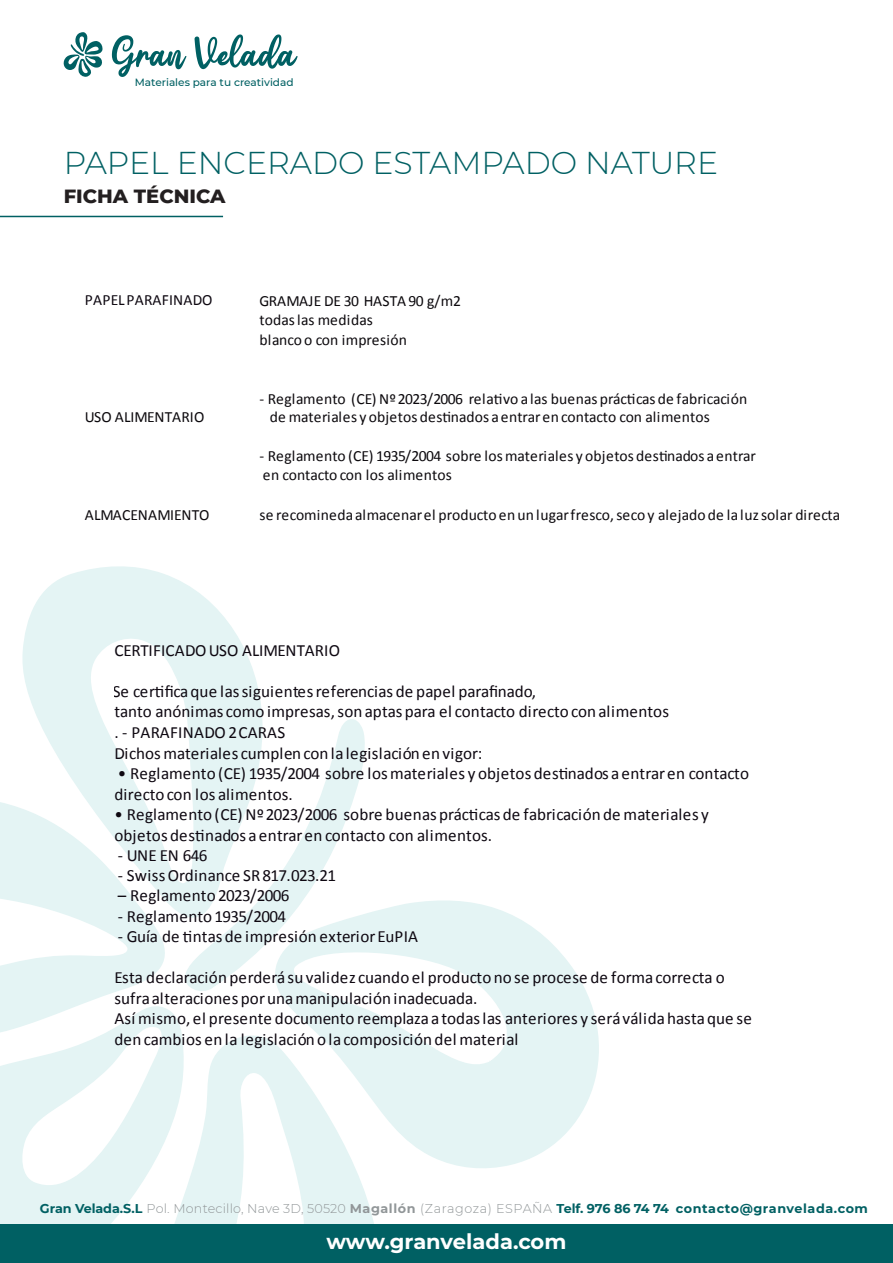
<style>
.page{position:relative;width:893px;height:1263px;background:#fff}
.page>*{position:absolute;margin:0;border:0;box-sizing:border-box;transform-origin:0 0}
.t1{font:300 31.5px "Montserrat";color:#006063}
.t2{font:700 21px "Montserrat";color:#fff}
.t3{font:800 19.5px "Montserrat";color:#231f20}
.t4{font:17.1px/20.5px "Calibri";letter-spacing:.005em;color:#0e0811}
.t5{font:15.6px/19.8px "Calibri";letter-spacing:.005em;color:#0c090d}
.t6{font:15.6px "Calibri";letter-spacing:.015em;color:#0e0811}
.t7{font:700 12.75px "Montserrat";letter-spacing:.035em;color:#006063}
.t8{font:500 10.5px "Montserrat";color:#006063}
.s1{font-weight:300;color:#919698}
.s2{color:#919698}
</style>
<div class="page">
<svg style="left:0;top:802px;width:165px;height:199px"></svg>
<svg style="left:282px;top:900px;width:317px;height:268px;fill:#e4f4f4"></svg>
<svg style="left:20px;top:566px;width:242px;height:383px;fill:#e4f4f4"></svg>
<svg style="left:0;top:1001px;width:180px;height:223px;fill:#e4f4f4"></svg>
<svg style="left:155px;top:1027px;width:232px;height:197px;fill:#e4f4f4"></svg>
<svg style="left:184px;top:714px;width:182px;height:282px"></svg>
<svg style="left:112px;top:35px;width:74px;height:42px"></svg>
<svg style="left:195px;top:34px;width:103px;height:35px"></svg>
<svg style="left:63px;top:32px;width:40px;height:45px"></svg>
<div style="left:0;top:1224px;width:893px;height:39px;background:#006063"></div>
<hr style="left:0;top:216px;width:223px;height:1px;background:#006063">
<p class="t8" style="left:135px;top:75px;width:160px">Materiales para tu creatividad</p>
<h1 class="t1" style="left:64px;top:142px;width:656px">PAPEL ENCERADO ESTAMPADO NATURE</h1>
<p class="t3" style="left:64px;top:182px;width:163px">FICHA TÉCNICA</p>
<p class="t6" style="left:85px;top:290px;width:129px">PAPELPARAFINADO</p>
<p class="t5" style="left:260px;top:290px;width:203px">GRAMAJE DE 30 HASTA 90 g/m2 todaslas medidas<br>blanco o con impresión</p>
<p class="t5" style="left:85px;top:406px;width:121px">USO ALIMENTARIO</p>
<p class="t5" style="left:270px;top:388px;width:479px;line-height:18.8px;text-indent:-10px">- Reglamento (CE) Nº2023/2006 relativo a las buenas prácticas de fabricación de materiales y objetos destinados aentraren contacto con alimentos</p>
<p class="t5" style="left:260px;top:445px;width:498px;line-height:18.8px">- Reglamento (CE) 1935/2004 sobre losmateriales y objetos destinados aentrar en contacto con los alimentos</p>
<p class="t5" style="left:85px;top:504px;width:126px">ALMACENAMIENTO</p>
<p class="t5" style="left:260px;top:504px;width:582px">se recomineda almacenarel producto en un lugarfresco,seco y alejado de la luzsolar directa</p>
<p class="t4" style="left:114px;top:639px;width:227px">CERTIFICADOUSO ALIMENTARIO</p>
<p class="t4" style="left:113px;top:680px;width:558px">Se certificaque lassiguientesreferencias de papel parafinado,<br>tanto anónimas como impresas,son aptas para el contacto directo con alimentos . - PARAFINADO2CARAS<br>Dichosmateriales cumplen con la legislación en vigor:</p>
<p class="t4" style="left:114px;top:762px;width:636px">• Reglamento (CE) 1935/2004 sobre losmateriales y objetos destinados aentraren contacto directo con los alimentos.</p>
<p class="t4" style="left:114px;top:803px;width:596px">• Reglamento (CE) Nº2023/2006 sobre buenas prácticas de fabricación de materiales y objetos destinados aentraren contacto con alimentos.</p>
<p class="t4" style="left:118px;top:844px;width:91px">- UNE EN 646</p>
<p class="t4" style="left:118px;top:864px;width:220px">- SwissOrdinance SR817.023.21</p>
<p class="t4" style="left:118px;top:884px;width:173px">– Reglamento 2023/2006</p>
<p class="t4" style="left:118px;top:905px;width:170px">- Reglamento 1935/2004</p>
<p class="t4" style="left:118px;top:925px;width:302px">- Guía de tintas de impresión exteriorEuPIA</p>
<p class="t4" style="left:114px;top:966px;width:639px">Esta declaración perderá su validez cuando el producto no se procese de forma correcta o sufra alteraciones porunamanipulación inadecuada.<br>Así mismo, el presente documento reemplaza a todaslas anteriores y será válidahastaque se den cambios en la legislación o la composición del material</p>
<p class="t7" style="left:40px;top:1200px;width:830px">Gran Velada.S.L <span class="s1">Pol. Montecillo, Nave 3D, 50520</span> <span class="s2">Magallón</span> <span class="s1">(Zaragoza) ESPAÑA</span> Telf. 976 86 74 74 contacto@granvelada.com</p>
<p class="t2" style="left:327px;top:1226px;width:241px">www.granvelada.com</p>
</div>
